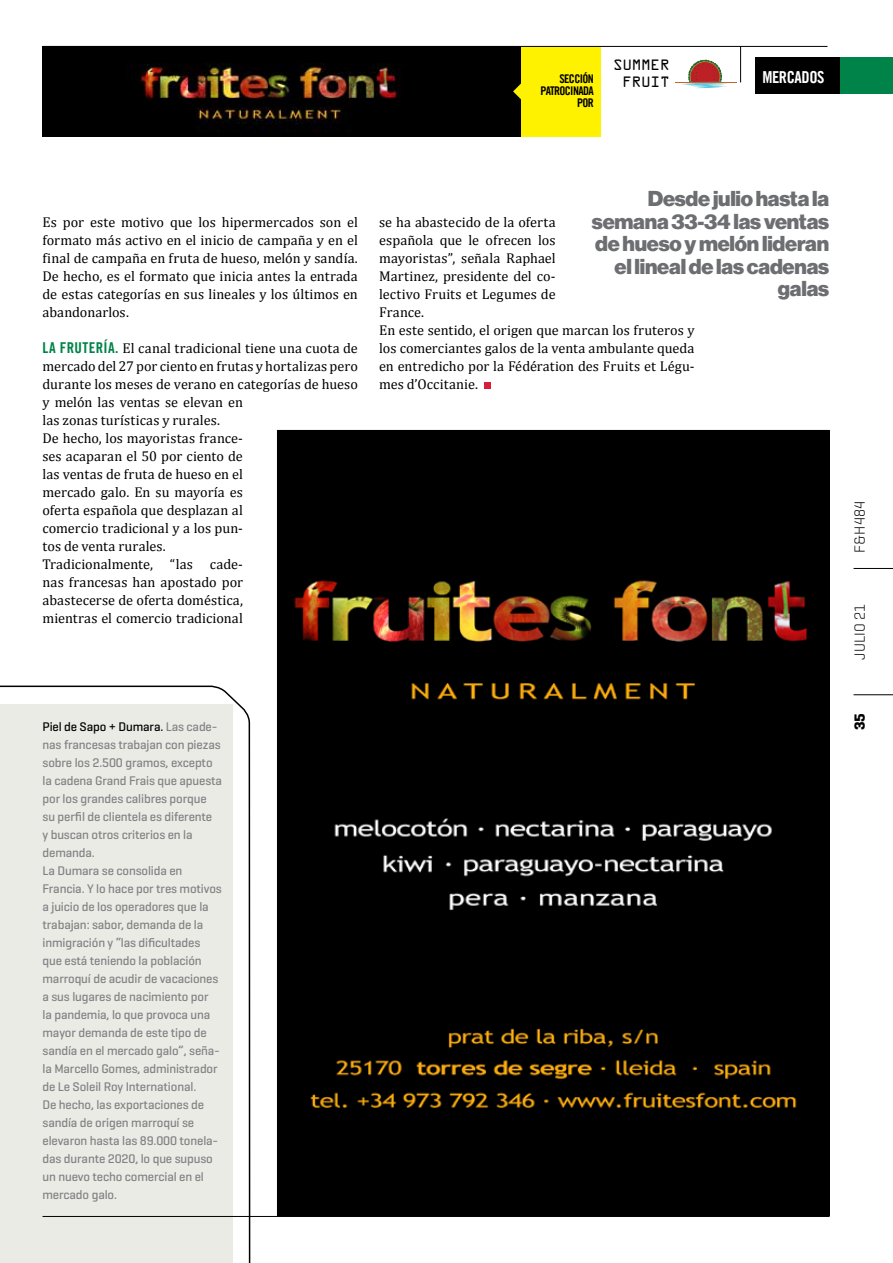
<style>
.page{position:relative;width:893px;height:1263px;background:#fff}
.page>*{position:absolute;margin:0;border:0;box-sizing:border-box;transform-origin:0 0}
.t1{font:21px/22.5px "N Haas Grotesk DS Pro 95 Blk";letter-spacing:-.01em;color:#6d6e71;text-align:right}
.t2{font:16.5px "Trade Gothic LT Com Bd Cn 20";letter-spacing:-.025em;color:#fff}
.t3{font:15px "Geogrotesque";color:#000}
.t4{font:700 15px "Geogrotesque";color:#000}
.t5{font:14.25px/18px "Cambria";letter-spacing:.005em;color:#000}
.t6{font:13.5px/16.5px "OCRA Std";letter-spacing:-.025em;color:#000;text-align:right}
.t7{font:500 12.75px/18px "Geogrotesque";letter-spacing:-.01em;color:#808285}
.t8{font:12px/12px "Trade Gothic LT Com Bd Cn 20";letter-spacing:-.05em;color:#000;text-align:right}
.s1{font-family:"Trade Gothic LT Com Bd Cn 20";font-size:15px;color:#008348}
.s2{font-weight:600;color:#000}
</style>
<div class="page">
<svg style="left:0;top:45px;width:251px;height:1218px"></svg>
<hr style="left:43px;top:1216px;width:786px;height:1px;background:#000">
<hr style="left:853px;top:568px;width:40px;height:1px;background:#000">
<hr style="left:853px;top:694px;width:40px;height:1px;background:#000">
<img style="left:280px;top:433px;width:547px;height:781px">
<img style="left:43px;top:47px;width:478px;height:89px">
<hr style="left:43px;top:136px;width:517px;height:1px;background:#000">
<div style="left:521px;top:46px;width:80px;height:90px;background:#fff200"></div>
<svg style="left:513px;top:83px;width:8px;height:17px"></svg>
<div style="left:755px;top:57px;width:138px;height:36px;background:#000"></div>
<hr style="left:740px;top:46px;width:1px;height:36px;background:#000">
<hr style="left:43px;top:46px;width:784px;height:1px;background:#000">
<div style="left:840px;top:57px;width:53px;height:36px;background:#008348"></div>
<svg style="left:682px;top:60px;width:45px;height:28px"></svg>
<hr style="left:675px;top:82px;width:61px;height:1px;background:#cc6228">
<svg style="left:484px;top:382px;width:6px;height:6px"></svg>
<p class="t6" style="left:613px;top:58px;width:58px">SUMMER<br>FRUIT</p>
<p class="t8" style="left:540px;top:73px;width:55px">SECCIÓN<br>PATROCINADA<br>POR</p>
<p class="t2" style="left:762px;top:67px;width:64px">MERCADOS</p>
<p class="t5" style="left:43px;top:213px;width:317px;text-align:justify">Es por este motivo que los hipermercados son el formato más activo en el inicio de campaña y en el final de campaña en fruta de hueso, melón y sandía.<br>De hecho, es el formato que inicia antes la entrada de estas categorías en sus lineales y los últimos en abandonarlos.</p>
<p class="t5" style="left:43px;top:339px;width:317px"><span class="s1">LA FRUTERÍA.</span> El canal tradicional tiene una cuota de mercado del 27 por ciento en frutas y hortalizas pero durante los meses de verano en categorías de hueso y melón las ventas se elevan en<br>las zonas turísticas y rurales.<br>De hecho, los mayoristas france-<br>ses acaparan el 50 por ciento de<br>las ventas de fruta de hueso en el<br>mercado galo. En su mayoría es<br>oferta española que desplazan al<br>comercio tradicional y a los pun-<br>tos de venta rurales.<br>Tradicionalmente, “las cade-<br>nas francesas han apostado por<br>abastecerse de oferta doméstica,<br>mientras el comercio tradicional</p>
<h1 class="t1" style="left:592px;top:188px;width:239px">Desde julio hasta la semana 33-34 las ventas de hueso y melón lideran el lineal de las cadenas galas</h1>
<p class="t5" style="left:379px;top:213px;width:317px">se ha abastecido de la oferta<br>española que le ofrecen los<br>mayoristas”, señala Raphael<br>Martinez, presidente del co-<br>lectivo Fruits et Legumes de<br>France.<br>En este sentido, el origen que marcan los fruteros y los comerciantes galos de la venta ambulante queda en entredicho por la Fédération des Fruits et Légu&shy;mes d’Occitanie.</p>
<p class="t7" style="left:43px;top:717px;width:181px"><span class="s2">Piel de Sapo + Dumara.</span> Las cade&shy;nas francesas trabajan con piezas sobre los 2.500 gramos, excepto la cadena Grand Frais que apuesta por los grandes calibres porque su perfil de clientela es diferente<br>y buscan otros criterios en la demanda.<br>La Dumara se consolida en<br>Francia. Y lo hace por tres motivos a juicio de los operadores que la trabajan: sabor, demanda de la inmigración y “las dificultades que está teniendo la población marroquí de acudir de vacaciones a sus lugares de nacimiento por<br>la pandemia, lo que provoca una mayor demanda de este tipo de sandía en el mercado galo”, seña&shy;la Marcello Gomes, administrador de Le Soleil Roy International.<br>De hecho, las exportaciones de sandía de origen marroquí se elevaron hasta las 89.000 tonela&shy;das durante 2020, lo que supuso un nuevo techo comercial en el mercado galo.</p>
<p class="t3" style="left:850px;top:552px;width:53px;rotate:-90deg">F&amp;H484</p>
<p class="t3" style="left:850px;top:660px;width:57px;rotate:-90deg">JULIO 21</p>
<p class="t4" style="left:850px;top:730px;width:19px;rotate:-90deg">35</p>
</div>
